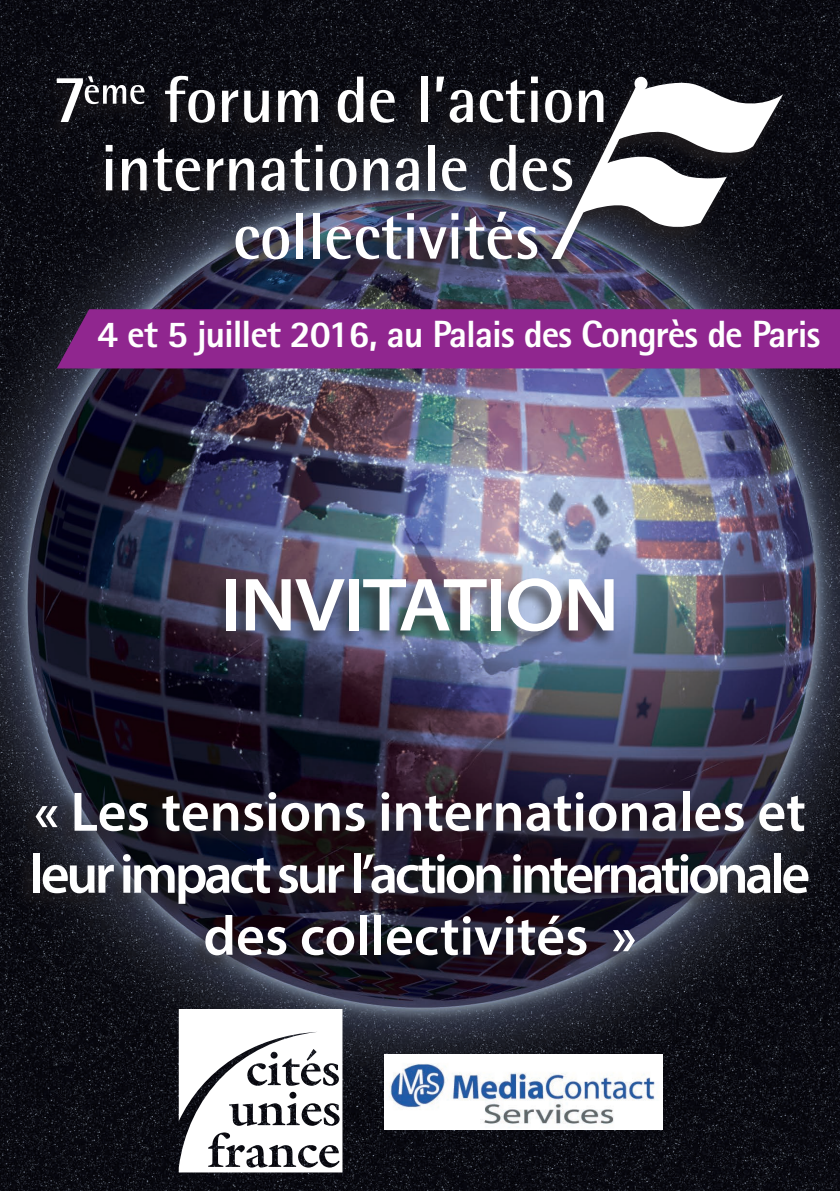
<style>
.page{position:relative;width:840px;height:1191px;background:#fff}
.page>*{position:absolute;margin:0;border:0;box-sizing:border-box;transform-origin:0 0}
.t1{font:600 semi-expanded 76px "Myriad Pro";letter-spacing:-.02em;color:#fff}
.t2{font:600 56px/62px "Myriad Pro";letter-spacing:-.005em;color:#fff;text-align:center}
.t3{font:800 38px "Rotis Sans Serif Std";letter-spacing:-.03em;color:#fff}
</style>
<div class="page">
<img style="left:0;top:0;width:839px;height:1191px">
<div style="left:15px;top:789px;width:797px;height:186px;background:#231f20;opacity:.75"></div>
<div style="left:41px;top:75px;width:745px;height:205px;background:#231f20;opacity:.75"></div>
<svg style="left:106px;top:145px;width:6px;height:45px"></svg>
<svg style="left:122px;top:158px;width:24px;height:32px"></svg>
<svg style="left:153px;top:148px;width:47px;height:43px"></svg>
<svg style="left:207px;top:158px;width:16px;height:32px"></svg>
<svg style="left:229px;top:158px;width:25px;height:32px"></svg>
<svg style="left:261px;top:158px;width:23px;height:33px"></svg>
<svg style="left:290px;top:145px;width:32px;height:46px"></svg>
<svg style="left:330px;top:158px;width:26px;height:33px"></svg>
<svg style="left:363px;top:158px;width:25px;height:32px"></svg>
<svg style="left:395px;top:158px;width:23px;height:33px"></svg>
<div style="left:428px;top:145px;width:6px;height:45px;background:#fff"></div>
<svg style="left:442px;top:158px;width:24px;height:33px"></svg>
<svg style="left:490px;top:145px;width:25px;height:46px"></svg>
<svg style="left:522px;top:158px;width:24px;height:33px"></svg>
<svg style="left:235px;top:226px;width:54px;height:33px"></svg>
<div style="left:296px;top:213px;width:7px;height:46px;background:#fff"></div>
<div style="left:313px;top:213px;width:6px;height:46px;background:#fff"></div>
<img style="left:326px;top:216px;width:75px;height:43px">
<svg style="left:407px;top:213px;width:51px;height:46px"></svg>
<svg style="left:464px;top:212px;width:47px;height:47px"></svg>
<svg style="left:517px;top:226px;width:20px;height:33px"></svg>
<svg style="left:165px;top:76px;width:50px;height:47px"></svg>
<svg style="left:222px;top:90px;width:16px;height:32px"></svg>
<svg style="left:244px;top:91px;width:24px;height:32px"></svg>
<svg style="left:278px;top:90px;width:40px;height:32px"></svg>
<div style="left:421px;top:77px;width:6px;height:45px;background:#fff"></div>
<svg style="left:436px;top:77px;width:36px;height:46px"></svg>
<svg style="left:479px;top:77px;width:58px;height:46px"></svg>
<svg style="left:545px;top:90px;width:6px;height:33px"></svg>
<svg style="left:551px;top:77px;width:231px;height:182px"></svg>
<svg style="left:337px;top:77px;width:26px;height:46px"></svg>
<svg style="left:370px;top:90px;width:24px;height:33px"></svg>
<svg style="left:57px;top:76px;width:87px;height:46px"></svg>
<div style="left:57px;top:309px;width:782px;height:59px;background:#90268f"></div>
<div style="left:208px;top:576px;width:409px;height:75px;background:#231f20;opacity:.75"></div>
<img style="left:384px;top:1054px;width:278px;height:75px">
<svg style="left:179px;top:1010px;width:163px;height:162px"></svg>
<p class="t3" style="left:97px;top:310px;width:724px">4 et 5 juillet 2016, au Palais des Congrès de Paris</p>
<h1 class="t1" style="left:220px;top:556px;width:400px">INVITATION</h1>
<p class="t2" style="left:30px;top:779px;width:781px">« Les tensions internationales et leur impact sur l’action internationale des collectivités »</p>
</div>
